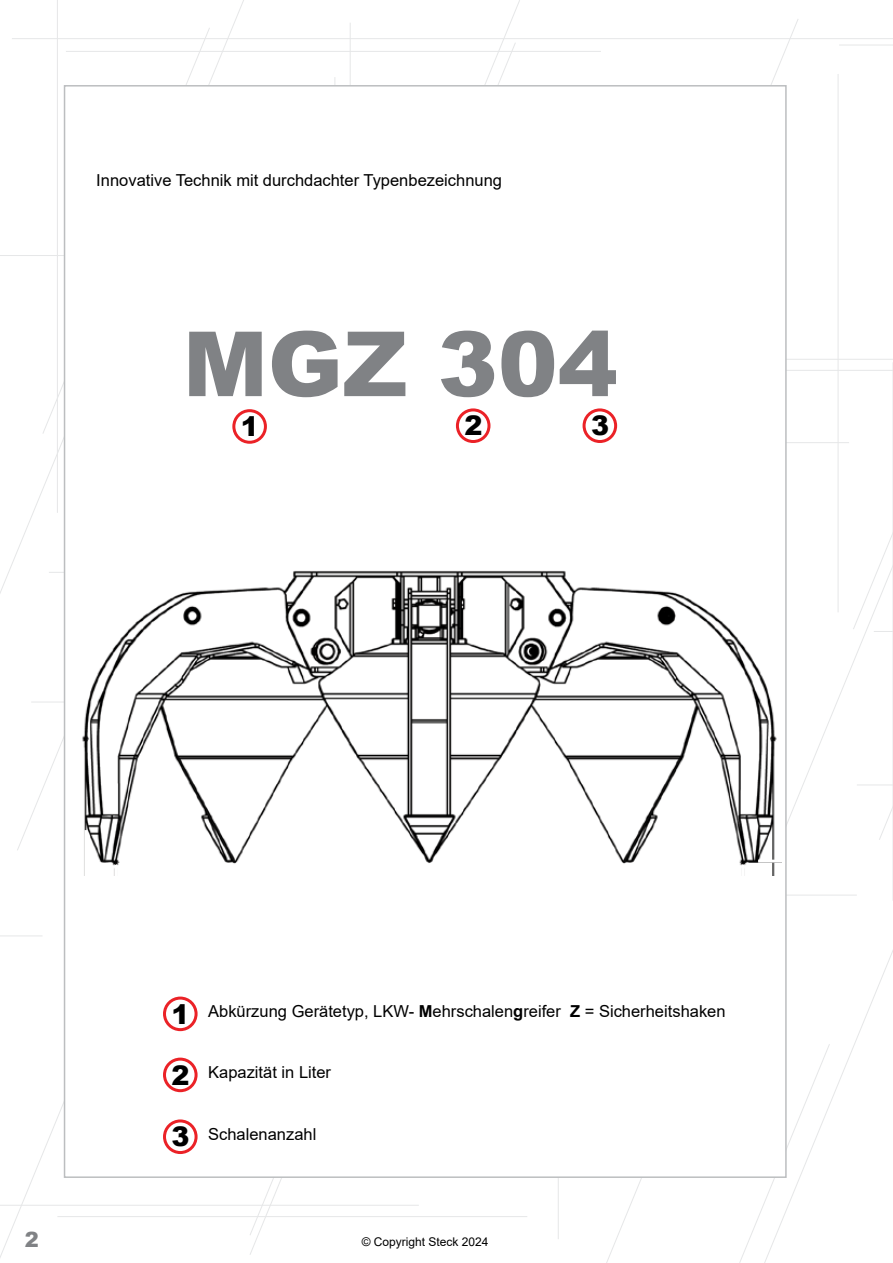
<style>
.page{position:relative;width:893px;height:1263px;background:#fff}
.page>*{position:absolute;margin:0;border:0;box-sizing:border-box;transform-origin:0 0}
.t1{font:900 90px "Arial";color:#808285}
.t2{font:900 27px "Arial";color:#000}
.t3{font:900 21px "Arial";color:#808285}
.t4{font:16.5px "Arial";color:#000}
.t5{font:12px "Arial";color:#000}
.s1{font-weight:900;font-size:27px}
.s2{font-weight:700}
</style>
<div class="page">
<svg style="left:43px;top:28px;width:168px;height:407px"></svg>
<svg style="left:739px;top:1044px;width:91px;height:219px"></svg>
<svg style="left:250px;top:1178px;width:32px;height:77px"></svg>
<svg style="left:484px;top:0;width:36px;height:85px"></svg>
<svg style="left:17px;top:631px;width:47px;height:220px"></svg>
<hr style="left:12px;top:38px;width:881px;height:1px;background:#e6e7e8">
<hr style="left:66px;top:51px;width:535px;height:1px;background:#e6e7e8">
<hr style="left:510px;top:359px;width:383px;height:1px;background:#e6e7e8">
<hr style="left:531px;top:370px;width:362px;height:1px;background:#e6e7e8">
<hr style="left:696px;top:895px;width:161px;height:1px;background:#e6e7e8">
<svg style="left:852px;top:44px;width:41px;height:796px"></svg>
<hr style="left:57px;top:1216px;width:470px;height:1px;background:#e6e7e8">
<hr style="left:0;top:1205px;width:419px;height:1px;background:#e6e7e8">
<hr style="left:49px;top:572px;width:470px;height:1px;background:#e6e7e8">
<hr style="left:0;top:935px;width:43px;height:1px;background:#e6e7e8">
<hr style="left:838px;top:74px;width:1px;height:538px;background:#e6e7e8">
<hr style="left:57px;top:0;width:1px;height:513px;background:#e6e7e8">
<hr style="left:558px;top:701px;width:1px;height:538px;background:#e6e7e8">
<hr style="left:0;top:255px;width:87px;height:1px;background:#e6e7e8">
<hr style="left:839px;top:45px;width:54px;height:1px;background:#e6e7e8">
<hr style="left:892px;top:362px;width:1px;height:539px;background:#e6e7e8">
<hr style="left:334px;top:77px;width:1px;height:538px;background:#e6e7e8">
<hr style="left:350px;top:23px;width:1px;height:538px;background:#e6e7e8">
<hr style="left:31px;top:702px;width:494px;height:1px;background:#e6e7e8">
<hr style="left:78px;top:442px;width:771px;height:1px;background:#e6e7e8">
<div style="left:64px;top:85px;width:723px;height:1093px;background:#fff;border:2px solid #bcbec0"></div>
<img style="left:82px;top:570px;width:695px;height:305px">
<div style="left:163px;top:996px;width:35px;height:35px;border:3px solid #eb2227;border-radius:50%"></div>
<div style="left:163px;top:1057px;width:35px;height:35px;border:3px solid #eb2227;border-radius:50%"></div>
<div style="left:163px;top:1119px;width:35px;height:35px;border:3px solid #eb2227;border-radius:50%"></div>
<div style="left:232px;top:409px;width:35px;height:35px;border:3px solid #eb2227;border-radius:50%"></div>
<div style="left:456px;top:408px;width:34px;height:35px;border:3px solid #eb2227;border-radius:50%"></div>
<div style="left:583px;top:408px;width:34px;height:35px;border:3px solid #eb2227;border-radius:50%"></div>
<div style="left:567px;top:570px;width:216px;height:9px;background:#fff"></div>
<hr style="left:84px;top:830px;width:3px;height:46px;background:#fff">
<svg style="left:114px;top:865px;width:3px;height:11px"></svg>
<hr style="left:742px;top:864px;width:3px;height:21px;background:#fff">
<hr style="left:758px;top:860px;width:25px;height:3px;background:#fff">
<p class="t4" style="left:96px;top:169px;width:407px">Innovative Technik mit durchdachter Typenbezeichnung</p>
<h1 class="t1" style="left:183px;top:299px;width:436px">MGZ 304</h1>
<h2 class="t2" style="left:241px;top:407px;width:20px">1</h2>
<h2 class="t2" style="left:464px;top:406px;width:20px">2</h2>
<h2 class="t2" style="left:591px;top:406px;width:20px">3</h2>
<p class="t4" style="left:171px;top:1000px;width:556px"><span class="s1">1</span> Abkürzung Gerätetyp, LKW- <span class="s2">M</span>ehrschalen<span class="s2">g</span>reifer <span class="s2">Z</span> = Sicherheitshaken</p>
<p class="t4" style="left:171px;top:1061px;width:161px"><span class="s1">2</span> Kapazität in Liter</p>
<p class="t4" style="left:171px;top:1123px;width:146px"><span class="s1">3</span> Schalenanzahl</p>
<p class="t3" style="left:25px;top:1224px;width:16px">2</p>
<p class="t5" style="left:362px;top:1233px;width:128px">© Copyright Steck 2024</p>
</div>
